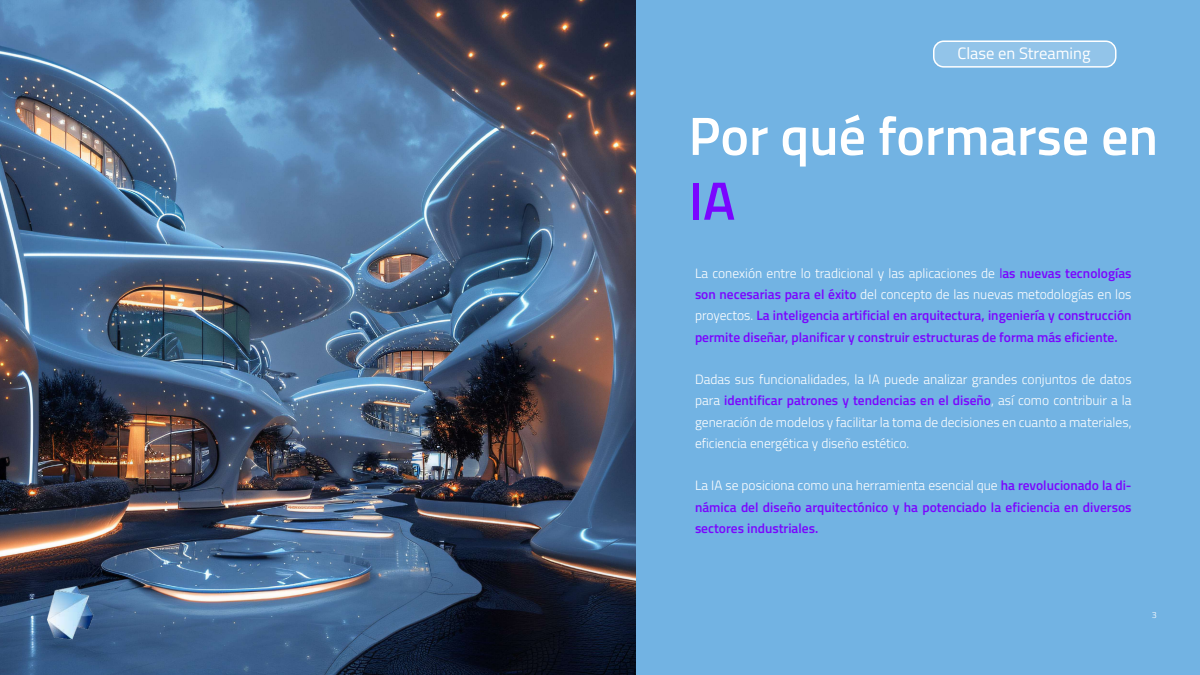
<style>
.page{position:relative;width:1200px;height:675px;background:#fff}
.page>*{position:absolute;margin:0;border:0;box-sizing:border-box;transform-origin:0 0}
.t1{font:600 54px "Titillium Web";color:#fff}
.t2{font:600 54px "Titillium Web";color:#7a05ff}
.t3{font:16.5px "Titillium Web";color:#fff}
.t4{font:600 13.5px/21.2px "Titillium Web";color:#7a05ff;text-align:justify}
.t5{font:300 13.5px/21.2px "Titillium Web";color:#fff;text-align:justify}
.t6{font:300 9px "Titillium Web";color:#fff}
.s1{font-weight:300;color:#fff}
.s2{font-weight:400}
.s3{font-weight:600;color:#7a05ff}
</style>
<div class="page">
<img style="left:0;top:0;width:636px;height:675px">
<div style="left:636px;top:0;width:564px;height:675px;background:#72b3e3"></div>
<img style="left:47px;top:587px;width:54px;height:53px">
<div style="left:934px;top:41px;width:182px;height:26px;background:#92c4e9;border-radius:9px"></div>
<div style="left:933px;top:40px;width:183px;height:28px;border:2px solid #fff;border-radius:10px"></div>
<p class="t3" style="left:958px;top:41px;width:134px">Clase en Streaming</p>
<h1 class="t1" style="left:688px;top:95px;width:471px">Por qué formarse en</h1>
<h1 class="t2" style="left:688px;top:160px;width:48px">IA</h1>
<p class="t4" style="left:695px;top:262px;width:438px"><span class="s1">La conexión entre lo tradicional y las aplicaciones de</span> <span class="s2">l</span>as nuevas tecnologías son necesarias para el éxito <span class="s1">del concepto de las nuevas metodologías en los proyectos.</span> La inteligencia artificial en arquitectura, ingeniería y construcción permite diseñar, planificar y construir estructuras de forma más eficiente.</p>
<p class="t5" style="left:695px;top:368px;width:438px">Dadas sus funcionalidades, la IA puede analizar grandes conjuntos de datos para <span class="s3">identificar patrones y tendencias en el diseño</span>, así como contribuir a la generación de modelos y facilitar la toma de decisiones en cuanto a materiales, eficiencia energética y diseño estético.</p>
<p class="t4" style="left:695px;top:474px;width:438px"><span class="s1">La IA se posiciona como una herramienta esencial que</span> ha revolucionado la di&shy;námica del diseño arquitectónico y ha potenciado la eficiencia en diversos sectores industriales.</p>
<p class="t6" style="left:1152px;top:608px;width:7px">3</p>
</div>
